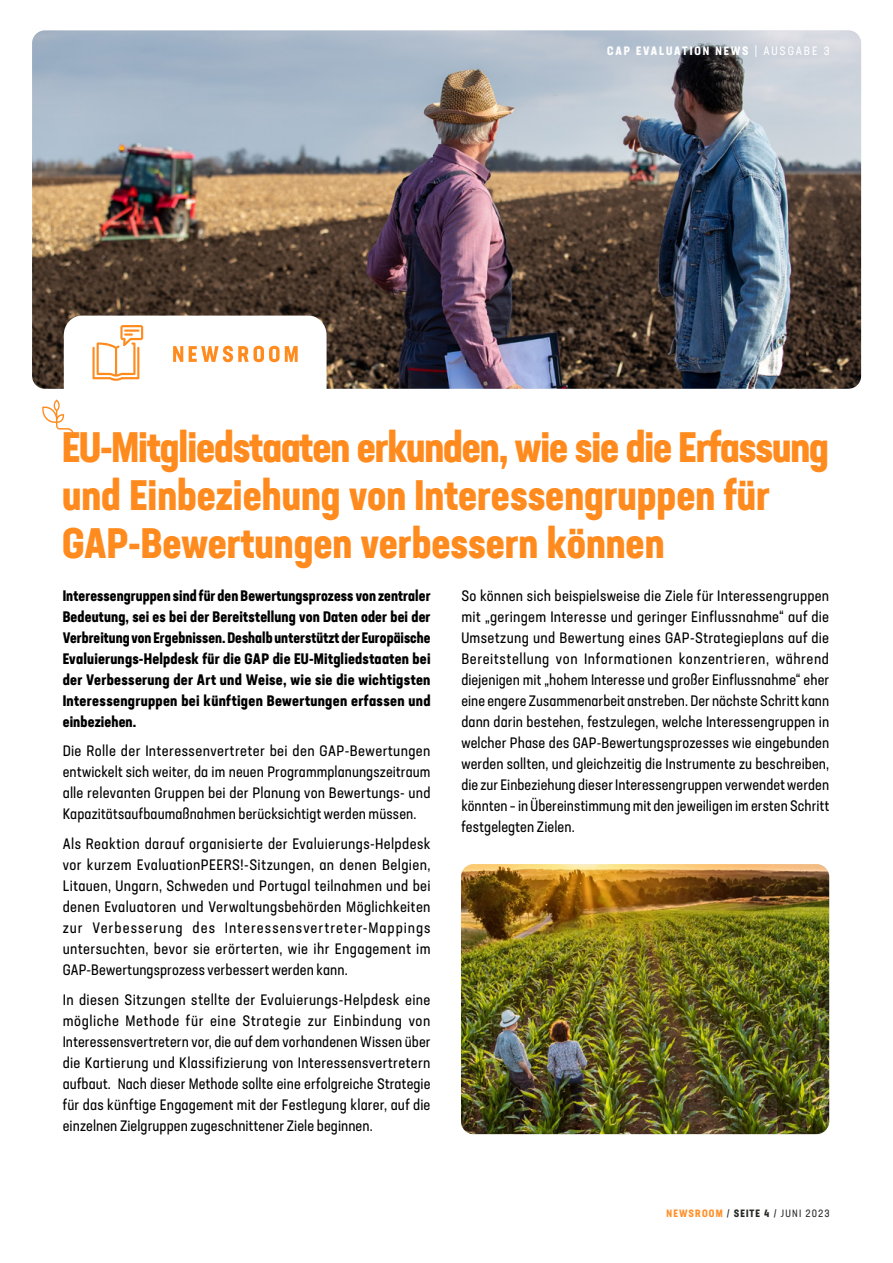
<style>
.page{position:relative;width:893px;height:1263px;background:#fff}
.page>*{position:absolute;margin:0;border:0;box-sizing:border-box;transform-origin:0 0}
.t1{font:700 condensed 42px/48px "Neusa Next Std";color:#ff8b1f}
.t2{font:condensed 15px/21px "Neusa Next Std";letter-spacing:.005em;color:#000;text-align:justify}
.t3{font:700 condensed 15px/21px "Neusa Next Std";letter-spacing:.02em;color:#000;text-align:justify}
.t4{font:700 condensed 12px "Neusa Next Std";letter-spacing:.16em;color:#fff}
.t5{font:condensed 10.5px "Neusa Next Std";letter-spacing:.105em;color:#282827}
.s1{font-weight:400}
.s2{font-weight:700;color:#ff912a}
.s3{font-weight:700}
</style>
<div class="page">
<img style="left:32px;top:30px;width:829px;height:359px">
<svg style="left:42px;top:316px;width:285px;height:119px"></svg>
<img style="left:461px;top:864px;width:368px;height:270px">
<p class="t4" style="left:607px;top:43px;width:224px">CAP EVALUATION NEWS <span class="s1">| AUSGABE 3</span></p>
<h1 class="t1" style="left:62px;top:422px;width:768px">EU-Mitgliedstaaten erkunden, wie sie die Erfassung und Einbeziehung von Interessengruppen für<br>GAP-Bewertungen verbessern können</h1>
<p class="t3" style="left:63px;top:585px;width:369px">Interessengruppen sind für den Bewertungsprozess von zentraler Bedeutung, sei es bei der Bereitstellung von Daten oder bei der Verbreitung von Ergebnissen. Deshalb unterstützt der Europäische Evaluierungs-Helpdesk für die GAP die EU-Mitgliedstaaten bei der Verbesserung der Art und Weise, wie sie die wichtigsten Interessengruppen bei künftigen Bewertungen erfassen und einbeziehen.</p>
<p class="t2" style="left:63px;top:740px;width:369px">Die Rolle der Interessenvertreter bei den GAP-Bewertungen entwickelt sich weiter, da im neuen Programmplanungszeitraum alle relevanten Gruppen bei der Planung von Bewertungs- und Kapazitätsaufbaumaßnahmen berücksichtigt werden müssen.</p>
<p class="t2" style="left:63px;top:833px;width:369px">Als Reaktion darauf organisierte der Evaluierungs-Helpdesk vor kurzem EvaluationPEERS!-Sitzungen, an denen Belgien, Litauen, Ungarn, Schweden und Portugal teilnahmen und bei denen Evaluatoren und Verwaltungsbehörden Möglichkeiten zur Verbesserung des Interessensvertreter-Mappings untersuchten, bevor sie erörterten, wie ihr Engagement im GAP-Bewertungsprozess verbessert werden kann.</p>
<p class="t2" style="left:63px;top:988px;width:369px">In diesen Sitzungen stellte der Evaluierungs-Helpdesk eine mögliche Methode für eine Strategie zur Einbindung von Interessensvertretern vor, die auf dem vorhandenen Wissen über die Kartierung und Klassifizierung von Interessensvertretern aufbaut. Nach dieser Methode sollte eine erfolgreiche Strategie für das künftige Engagement mit der Festlegung klarer, auf die einzelnen Zielgruppen zugeschnittener Ziele beginnen.</p>
<p class="t2" style="left:461px;top:585px;width:369px">So können sich beispielsweise die Ziele für Interessengruppen mit „geringem Interesse und geringer Einflussnahme“ auf die Umsetzung und Bewertung eines GAP-Strategieplans auf die Bereitstellung von Informationen konzentrieren, während diejenigen mit „hohem Interesse und großer Einflussnahme“ eher eine engere Zusammenarbeit anstreben. Der nächste Schritt kann dann darin bestehen, festzulegen, welche Interessengruppen in welcher Phase des GAP-Bewertungsprozesses wie eingebunden werden sollten, und gleichzeitig die Instrumente zu beschreiben, die zur Einbeziehung dieser Interessengruppen verwendet werden könnten – in Übereinstimmung mit den jeweiligen im ersten Schritt festgelegten Zielen.</p>
<p class="t5" style="left:667px;top:1206px;width:164px"><span class="s2">NEWSROOM</span> / <span class="s3">SEITE 4</span> / JUNI 2023</p>
</div>
